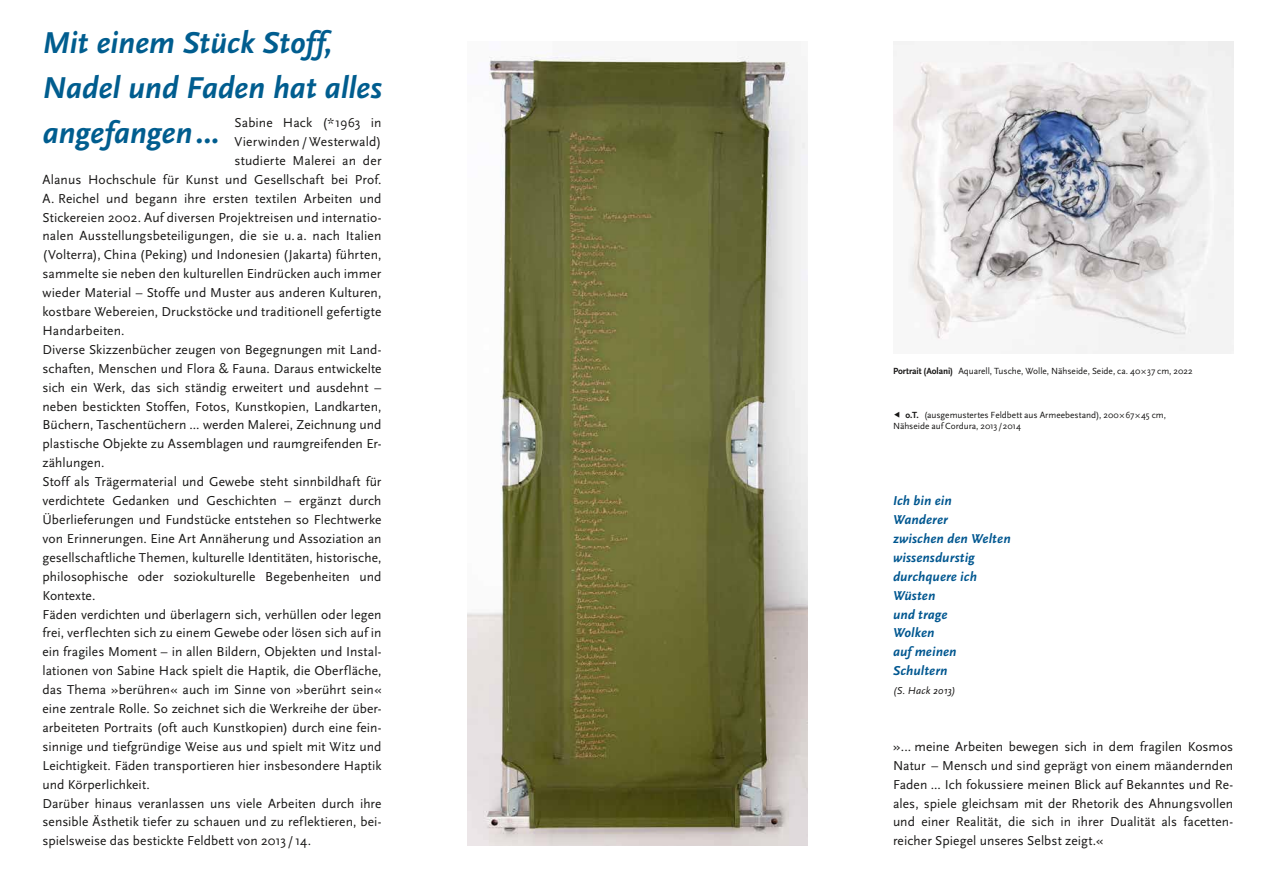
<style>
.page{position:relative;width:1263px;height:893px;background:#fff}
.page>*{position:absolute;margin:0;border:0;box-sizing:border-box;transform-origin:0 0}
.t1{font:italic 700 31.5px/45px "Scala Sans";letter-spacing:-.005em;color:#005d8f}
.t2{font:13.5px/18.9px "Scala Sans";letter-spacing:.005em;color:#181716;text-align:justify}
.t3{font:italic 700 13.5px/18.9px "Scala Sans";letter-spacing:.01em;color:#005790}
.t4{font:italic 10.5px "Scala Sans";letter-spacing:.02em;color:#181716}
.t5{font:9.3px/11.1px "Scala Sans";letter-spacing:-.005em;color:#181716}
.s1{font-weight:700}
</style>
<div class="page">
<img style="left:468px;top:53px;width:340px;height:792px">
<img style="left:893px;top:41px;width:340px;height:313px">
<h1 class="t1" style="left:43px;top:21px;width:341px">Mit einem Stück Stoff,<br>Nadel und Faden hat alles angefangen...</h1>
<p class="t2" style="left:235px;top:113px;width:149px">Sabine Hack (*1963 in</p>
<p class="t2" style="left:235px;top:132px;width:148px">Vierwinden/Westerwald)</p>
<p class="t2" style="left:235px;top:151px;width:148px">studierte Malerei an der</p>
<p class="t2" style="left:43px;top:170px;width:340px">Alanus Hochschule für Kunst und Gesellschaft bei Prof.</p>
<p class="t2" style="left:43px;top:189px;width:340px">A. Reichel und begann ihre ersten textilen Arbeiten und</p>
<p class="t2" style="left:43px;top:208px;width:339px">Stickereien 2002. Auf diversen Projektreisen und internatio-</p>
<p class="t2" style="left:43px;top:227px;width:340px">nalen Ausstellungsbeteiligungen, die sie u. a. nach Italien</p>
<p class="t2" style="left:43px;top:246px;width:340px">(Volterra), China (Peking) und Indonesien (Jakarta) führten,</p>
<p class="t2" style="left:43px;top:265px;width:340px">sammelte sie neben den kulturellen Eindrücken auch immer</p>
<p class="t2" style="left:43px;top:284px;width:340px">wieder Material – Stoffe und Muster aus anderen Kulturen,</p>
<p class="t2" style="left:43px;top:302px;width:341px">kostbare Webereien, Druckstöcke und traditionell gefertigte</p>
<p class="t2" style="left:43px;top:321px;width:84px">Handarbeiten.</p>
<p class="t2" style="left:43px;top:340px;width:340px">Diverse Skizzenbücher zeugen von Begegnungen mit Land-</p>
<p class="t2" style="left:43px;top:359px;width:340px">schaften, Menschen und Flora &amp; Fauna. Daraus entwickelte</p>
<p class="t2" style="left:43px;top:378px;width:341px">sich ein Werk, das sich ständig erweitert und ausdehnt –</p>
<p class="t2" style="left:43px;top:397px;width:340px">neben bestickten Stoffen, Fotos, Kunstkopien, Landkarten,</p>
<p class="t2" style="left:43px;top:416px;width:340px">Büchern, Taschentüchern ... werden Malerei, Zeichnung und</p>
<p class="t2" style="left:43px;top:435px;width:340px">plastische Objekte zu Assemblagen und raumgreifenden Er-</p>
<p class="t2" style="left:43px;top:454px;width:64px">zählungen.</p>
<p class="t2" style="left:43px;top:473px;width:340px">Stoff als Trägermaterial und Gewebe steht sinnbildhaft für</p>
<p class="t2" style="left:43px;top:491px;width:340px">verdichtete Gedanken und Geschichten – ergänzt durch</p>
<p class="t2" style="left:43px;top:510px;width:340px">Überlieferungen und Fundstücke entstehen so Flechtwerke</p>
<p class="t2" style="left:43px;top:529px;width:341px">von Erinnerungen. Eine Art Annäherung und Assoziation an</p>
<p class="t2" style="left:43px;top:548px;width:341px">gesellschaftliche Themen, kulturelle Identitäten, historische,</p>
<p class="t2" style="left:43px;top:567px;width:340px">philosophische oder soziokulturelle Begebenheiten und</p>
<p class="t2" style="left:43px;top:586px;width:54px">Kontexte.</p>
<p class="t2" style="left:43px;top:605px;width:340px">Fäden verdichten und überlagern sich, verhüllen oder legen</p>
<p class="t2" style="left:43px;top:624px;width:341px">frei, verflechten sich zu einem Gewebe oder lösen sich auf in</p>
<p class="t2" style="left:43px;top:643px;width:340px">ein fragiles Moment – in allen Bildern, Objekten und Instal-</p>
<p class="t2" style="left:43px;top:662px;width:341px">lationen von Sabine Hack spielt die Haptik, die Oberfläche,</p>
<p class="t2" style="left:43px;top:680px;width:340px">das Thema »berühren« auch im Sinne von »berührt sein«</p>
<p class="t2" style="left:43px;top:699px;width:340px">eine zentrale Rolle. So zeichnet sich die Werkreihe der über-</p>
<p class="t2" style="left:43px;top:718px;width:340px">arbeiteten Portraits (oft auch Kunstkopien) durch eine fein-</p>
<p class="t2" style="left:43px;top:737px;width:340px">sinnige und tiefgründige Weise aus und spielt mit Witz und</p>
<p class="t2" style="left:43px;top:756px;width:340px">Leichtigkeit. Fäden transportieren hier insbesondere Haptik</p>
<p class="t2" style="left:43px;top:775px;width:109px">und Körperlichkeit.</p>
<p class="t2" style="left:43px;top:794px;width:341px">Darüber hinaus veranlassen uns viele Arbeiten durch ihre</p>
<p class="t2" style="left:43px;top:813px;width:340px">sensible Ästhetik tiefer zu schauen und zu reflektieren, bei-</p>
<p class="t2" style="left:43px;top:832px;width:270px">spielsweise das bestickte Feldbett von 2013/ 14.</p>
<p class="t5" style="left:893px;top:365px;width:301px"><span class="s1">Portrait (Aolani)</span> Aquarell, Tusche, Wolle, Nähseide, Seide, ca. 40∞37 cm, 2022</p>
<p class="t5" style="left:893px;top:410px;width:275px;text-indent:13px"><span class="s1">o.T.</span> (ausgemustertes Feldbett aus Armeebestand), 200∞67∞45 cm,<br>Nähseide auf Cordura, 2013/2014</p>
<p class="t3" style="left:893px;top:492px;width:119px">Ich bin ein<br>Wanderer<br>zwischen den Welten wissensdurstig durchquere ich<br>Wüsten<br>und trage<br>Wolken<br>auf meinen<br>Schultern</p>
<p class="t4" style="left:893px;top:685px;width:64px">(S. Hack 2013)</p>
<p class="t2" style="left:893px;top:737px;width:342px">»... meine Arbeiten bewegen sich in dem fragilen Kosmos Natur – Mensch und sind geprägt von einem mäandernden Faden ... Ich fokussiere meinen Blick auf Bekanntes und Re&shy;ales, spiele gleichsam mit der Rhetorik des Ahnungsvollen und einer Realität, die sich in ihrer Dualität als facetten&shy;reicher Spiegel unseres Selbst zeigt.«</p>
</div>
